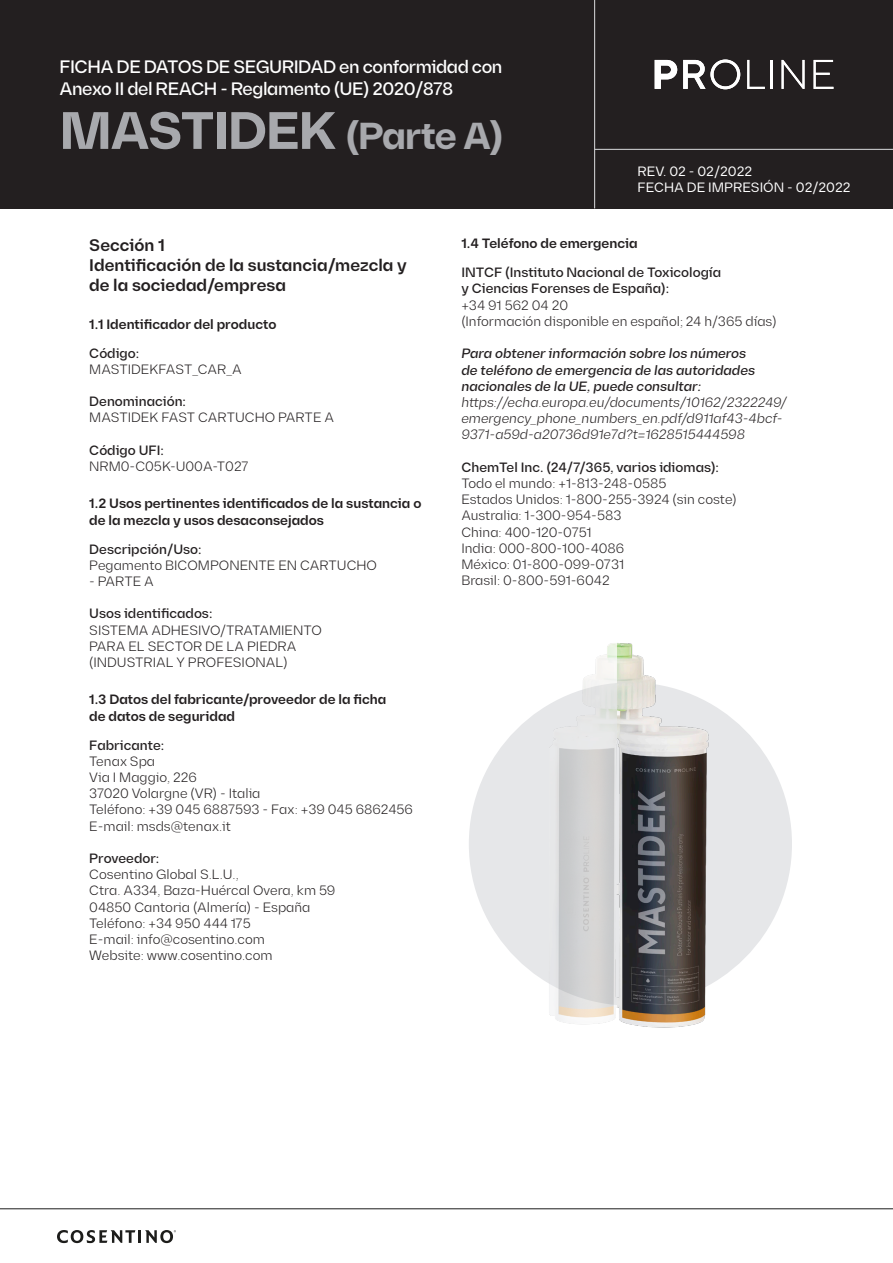
<style>
.page{position:relative;width:893px;height:1263px;background:#fff}
.page>*{position:absolute;margin:0;border:0;box-sizing:border-box;transform-origin:0 0}
.t1{font:700 52.5px "Diagramm";letter-spacing:-.025em;color:#a8a9ad}
.t2{font:500 18px/21.6px "Diagramm";letter-spacing:-.025em;color:#fff}
.Títulos{font:600 16.8px/20.1px "Diagramm";color:#231f20}
.Texto_General{font:300 13.5px/16.2px "Diagramm";color:#231f20}
.Texto_General-2{font:500 13.5px/16.2px "Diagramm";color:#231f20}
.Subsecciones{font:600 13.5px/16.2px "Diagramm";color:#231f20}
.Texto_General-3{font:italic 300 13.5px/16.2px "Diagramm";color:#231f20}
.Texto_General-4{font:italic 500 13.5px/16.2px "Diagramm";color:#231f20}
.t3{font:13.5px/16.2px "Diagramm";color:#fff}
.s1{font-size:37.5px}
</style>
<div class="page">
<div style="left:0;top:0;width:893px;height:208px;background:#231f20"></div>
<svg style="left:655px;top:60px;width:22px;height:29px"></svg>
<svg style="left:683px;top:60px;width:57px;height:29px"></svg>
<svg style="left:747px;top:60px;width:18px;height:29px"></svg>
<hr style="left:770px;top:60px;width:2px;height:29px;background:#fff">
<svg style="left:782px;top:60px;width:22px;height:29px"></svg>
<svg style="left:814px;top:60px;width:19px;height:29px"></svg>
<hr style="left:595px;top:149px;width:298px;height:1px;background:#d1d2d4">
<hr style="left:594px;top:0;width:1px;height:208px;background:#d1d2d4">
<hr style="left:0;top:1208px;width:893px;height:1px;background:#1c1c1c">
<svg style="left:57px;top:1230px;width:119px;height:13px"></svg>
<img style="left:469px;top:643px;width:323px;height:385px">
<h2 class="t2" style="left:60px;top:56px;width:444px">FICHA DE DATOS DE SEGURIDAD en conformidad con<br>Anexo II del REACH - Reglamento (UE) 2020/878</h2>
<h1 class="t1" style="left:60px;top:99px;width:446px">MASTIDEK <span class="s1">(Parte A)</span></h1>
<p class="t3" style="left:638px;top:163px;width:214px">REV. 02 - 02/2022<br>FECHA DE IMPRESIÓN - 02/2022</p>
<p class="Títulos" style="left:89px;top:235px;width:319px">Sección 1<br>Identificación de la sustancia/mezcla y de la sociedad/empresa</p>
<p class="Subsecciones" style="left:89px;top:316px;width:189px">1.1 Identificador del producto</p>
<p class="Texto_General-2" style="left:89px;top:345px;width:51px">Código:</p>
<p class="Texto_General" style="left:89px;top:361px;width:154px">MASTIDEKFAST_CAR_A</p>
<p class="Texto_General-2" style="left:89px;top:393px;width:98px">Denominación:</p>
<p class="Texto_General" style="left:89px;top:410px;width:246px">MASTIDEK FAST CARTUCHO PARTE A</p>
<p class="Texto_General-2" style="left:89px;top:442px;width:76px">Código UFI:</p>
<p class="Texto_General" style="left:89px;top:458px;width:161px">NRM0-C05K-U00A-T027</p>
<p class="Subsecciones" style="left:89px;top:496px;width:334px">1.2 Usos pertinentes identificados de la sustancia o de la mezcla y usos desaconsejados</p>
<p class="Texto_General-2" style="left:89px;top:541px;width:114px">Descripción/Uso:</p>
<p class="Texto_General" style="left:89px;top:557px;width:289px">Pegamento BICOMPONENTE EN CARTUCHO</p>
<p class="Texto_General" style="left:89px;top:573px;width:66px">- PARTE A</p>
<p class="Texto_General-2" style="left:89px;top:606px;width:125px">Usos identificados:</p>
<p class="Texto_General" style="left:89px;top:622px;width:234px">SISTEMA ADHESIVO/TRATAMIENTO<br>PARA EL SECTOR DE LA PIEDRA (INDUSTRIAL Y PROFESIONAL)</p>
<p class="Subsecciones" style="left:89px;top:692px;width:299px">1.3 Datos del fabricante/proveedor de la ficha de datos de seguridad</p>
<p class="Texto_General-2" style="left:89px;top:737px;width:76px">Fabricante:</p>
<p class="Texto_General" style="left:89px;top:753px;width:67px">Tenax Spa</p>
<p class="Texto_General" style="left:89px;top:769px;width:109px">Via I Maggio, 226</p>
<p class="Texto_General" style="left:89px;top:785px;width:173px">37020 Volargne (VR) - Italia</p>
<p class="Texto_General" style="left:89px;top:802px;width:325px">Teléfono: +39 045 6887593 - Fax: +39 045 6862456</p>
<p class="Texto_General" style="left:89px;top:818px;width:143px">E-mail: msds@tenax.it</p>
<p class="Texto_General-2" style="left:89px;top:850px;width:72px">Proveedor:</p>
<p class="Texto_General" style="left:89px;top:866px;width:248px">Cosentino Global S.L.U.,<br>Ctra. A334, Baza-Huércal Overa, km 59</p>
<p class="Texto_General" style="left:89px;top:899px;width:223px">04850 Cantoria (Almería) - España</p>
<p class="Texto_General" style="left:89px;top:915px;width:163px">Teléfono: +34 950 444 175</p>
<p class="Texto_General" style="left:89px;top:931px;width:177px">E-mail: info@cosentino.com</p>
<p class="Texto_General" style="left:89px;top:947px;width:185px">Website: www.cosentino.com</p>
<p class="Subsecciones" style="left:461px;top:236px;width:178px">1.4 Teléfono de emergencia</p>
<p class="Texto_General-2" style="left:461px;top:265px;width:261px">INTCF (Instituto Nacional de Toxicología y Ciencias Forenses de España):</p>
<p class="Texto_General" style="left:461px;top:297px;width:317px">+34 91 562 04 20<br>(Información disponible en español; 24 h/365 días)</p>
<p class="Texto_General-4" style="left:461px;top:346px;width:295px">Para obtener información sobre los números de teléfono de emergencia de las autoridades nacionales de la UE, puede consultar:</p>
<p class="Texto_General-3" style="left:461px;top:394px;width:327px">https://echa.europa.eu/documents/10162/2322249/ emergency_phone_numbers_en.pdf/d911af43-4bcf-<br>9371-a59d-a20736d91e7d?t=1628515444598</p>
<p class="Texto_General-2" style="left:461px;top:459px;width:259px">ChemTel Inc. (24/7/365, varios idiomas):</p>
<p class="Texto_General" style="left:461px;top:475px;width:207px">Todo el mundo: +1-813-248-0585</p>
<p class="Texto_General" style="left:461px;top:491px;width:277px">Estados Unidos: 1-800-255-3924 (sin coste)</p>
<p class="Texto_General" style="left:461px;top:507px;width:162px">Australia: 1-300-954-583</p>
<p class="Texto_General" style="left:461px;top:524px;width:132px">China: 400-120-0751</p>
<p class="Texto_General" style="left:461px;top:540px;width:165px">India: 000-800-100-4086</p>
<p class="Texto_General" style="left:461px;top:556px;width:164px">México: 01-800-099-0731</p>
<p class="Texto_General" style="left:461px;top:572px;width:150px">Brasil: 0-800-591-6042</p>
</div>
